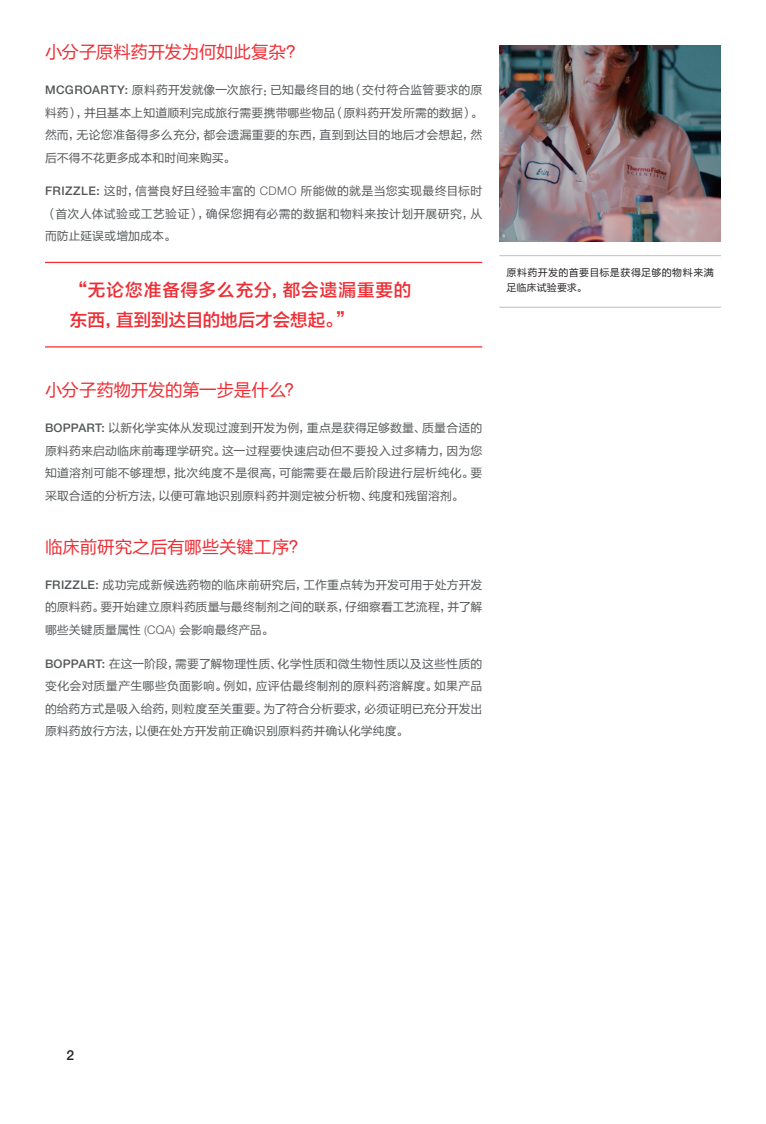
<style>
.page{position:relative;width:766px;height:1124px;background:#fff}
.page>*{position:absolute;margin:0;border:0;box-sizing:border-box;transform-origin:0 0}
.Body_Copy{font:17.5px "FZLTHK GBK1 0";letter-spacing:-.01em;color:#ee2d34}
.Body_Copy-2{font:17.5px/30px "FZLTZHK GBK1 0";letter-spacing:.045em;color:#ee2d34}
.t1{font:500 13.75px "Helvetica Neue LT Std";color:#231f20}
.Body_Copy-3{font:11.88px/22.5px "FZLTHK GBK1 0";letter-spacing:.01em;color:#545759;text-align:justify}
.Body_Copy-4{font:10px/15px "FZLTHK GBK1 0";letter-spacing:.035em;color:#231f20}
.s1{font-family:"Helvetica Neue LT Std";font-weight:500}
.s2{font-family:"Helvetica Neue LT Std";font-weight:300}
</style>
<div class="page">
<hr style="left:45px;top:262px;width:437px;height:1px;background:#ee2d33">
<hr style="left:45px;top:346px;width:437px;height:1px;background:#ee2d34">
<img style="left:499px;top:45px;width:221px;height:196px">
<hr style="left:499px;top:255px;width:221px;height:1px;background:#c9cacc">
<hr style="left:499px;top:306px;width:221px;height:2px;background:#c9cacc">
<p class="Body_Copy" style="left:45px;top:42px;width:260px">小分子原料药开发为何如此复杂？</p>
<p class="Body_Copy-3" style="left:45px;top:79px;width:438px"><span class="s1">MCGROARTY:</span> 原料药开发就像一次旅行：已知最终目的地（交付符合监管要求的原料药），并且基本上知道顺利完成旅行需要携带哪些物品（原料药开发所需的数据）。然而，无论您准备得多么充分，都会遗漏重要的东西，直到到达目的地后才会想起，然后不得不花更多成本和时间来购买。</p>
<p class="Body_Copy-3" style="left:45px;top:180px;width:438px"><span class="s1">FRIZZLE:</span> 这时，信誉良好且经验丰富的 <span class="s2">CDMO</span> 所能做的就是当您实现最终目标时（首次人体试验或工艺验证），确保您拥有必需的数据和物料来按计划开展研究，从而防止延误或增加成本。</p>
<p class="Body_Copy-2" style="left:70px;top:275px;width:343px">“无论您准备得多么充分，都会遗漏重要的东西，直到到达目的地后才会想起。”</p>
<p class="Body_Copy" style="left:45px;top:380px;width:258px">小分子药物开发的第一步是什么？</p>
<p class="Body_Copy-3" style="left:45px;top:417px;width:438px"><span class="s1">BOPPART:</span> 以新化学实体从发现过渡到开发为例，重点是获得足够数量、质量合适的原料药来启动临床前毒理学研究。这一过程要快速启动但不要投入过多精力，因为您知道溶剂可能不够理想，批次纯度不是很高，可能需要在最后阶段进行层析纯化。要采取合适的分析方法，以便可靠地识别原料药并测定被分析物、纯度和残留溶剂。</p>
<p class="Body_Copy" style="left:45px;top:536px;width:263px">临床前研究之后有哪些关键工序？</p>
<p class="Body_Copy-3" style="left:45px;top:573px;width:438px"><span class="s1">FRIZZLE:</span> 成功完成新候选药物的临床前研究后，工作重点转为开发可用于处方开发的原料药。要开始建立原料药质量与最终制剂之间的联系，仔细察看工艺流程，并了解哪些关键质量属性 <span class="s2">(CQA)</span> 会影响最终产品。</p>
<p class="Body_Copy-3" style="left:45px;top:652px;width:438px"><span class="s1">BOPPART:</span> 在这一阶段，需要了解物理性质、化学性质和微生物性质以及这些性质的变化会对质量产生哪些负面影响。例如，应评估最终制剂的原料药溶解度。如果产品的给药方式是吸入给药，则粒度至关重要。为了符合分析要求，必须证明已充分开发出原料药放行方法，以便在处方开发前正确识别原料药并确认化学纯度。</p>
<p class="Body_Copy-4" style="left:506px;top:265px;width:209px">原料药开发的首要目标是获得足够的物料来满足临床试验要求。</p>
<p class="t1" style="left:66px;top:1047px;width:9px">2</p>
</div>
